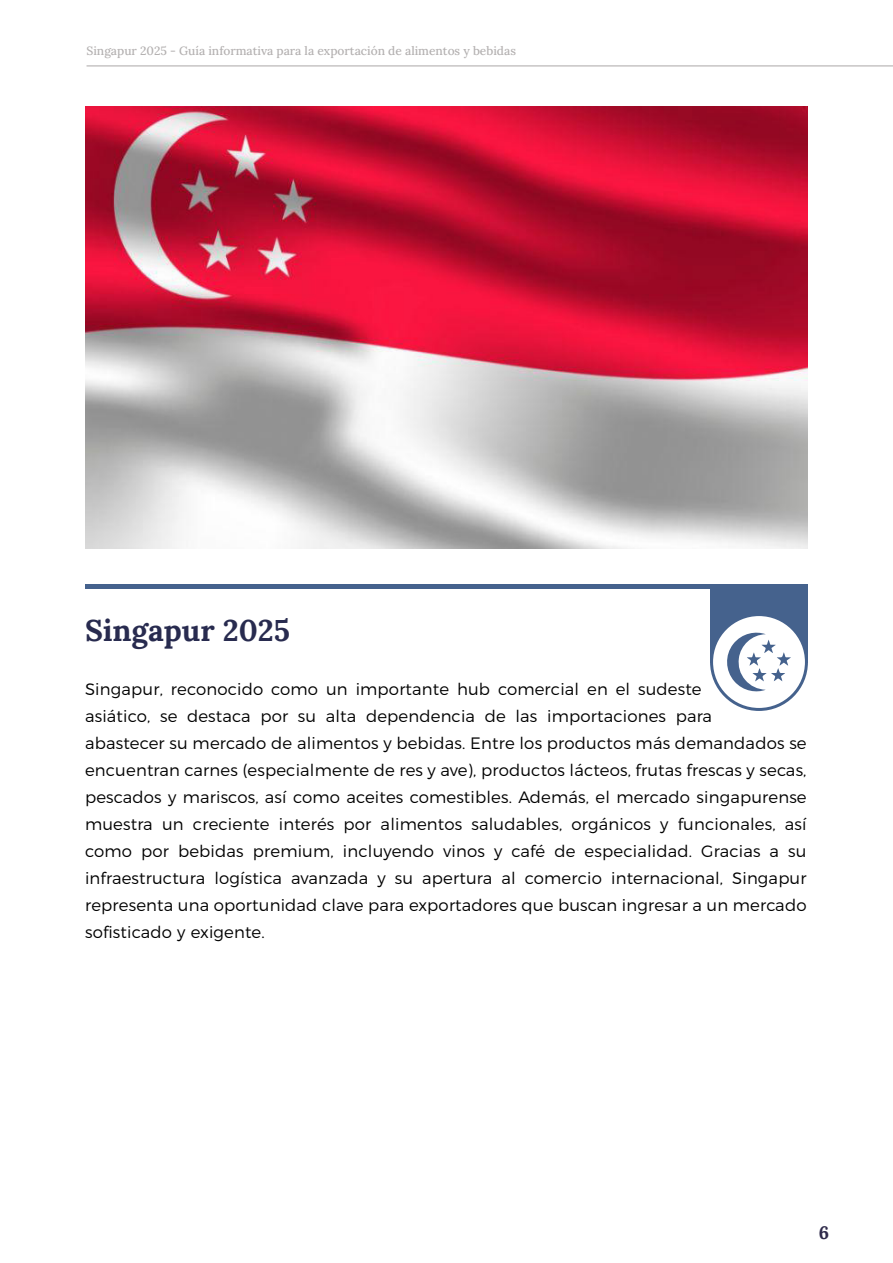
<style>
.page{position:relative;width:893px;height:1263px;background:#fff}
.page>*{position:absolute;margin:0;border:0;box-sizing:border-box;transform-origin:0 0}
.t1{font:700 30px "Lora";color:#282b4f}
.t2{font:700 18px "Lora";color:#2f2b4b}
.t3{font:300 16.5px/27px "Montserrat";letter-spacing:.01em;color:#000}
.t4{font:500 12px "Lora";color:#b4b1b1}
</style>
<div class="page">
<hr style="left:87px;top:65px;width:805px;height:1px;background:#b4b1b1">
<img style="left:85px;top:106px;width:723px;height:443px">
<hr style="left:85px;top:584px;width:723px;height:4px;background:#45628d">
<div style="left:710px;top:584px;width:98px;height:78px;background:#45628d"></div>
<div style="left:711px;top:614px;width:95px;height:95px;background:#fff;border-radius:50%"></div>
<div style="left:710px;top:613px;width:98px;height:98px;border:3px solid #45628d;border-radius:50%"></div>
<svg style="left:727px;top:632px;width:64px;height:60px"></svg>
<p class="t4" style="left:87px;top:43px;width:431px">Singapur 2025 - Guía informativa para la exportación de alimentos y bebidas</p>
<h1 class="t1" style="left:85px;top:611px;width:206px">Singapur 2025</h1>
<p class="t3" style="left:85px;top:674px;width:723px">Singapur, reconocido como un importante hub comercial en el sudeste<br>asiático, se destaca por su alta dependencia de las importaciones para<br>abastecer su mercado de alimentos y bebidas. Entre los productos más demandados se encuentran carnes (especialmente de res y ave), productos lácteos, frutas frescas y secas, pescados y mariscos, así como aceites comestibles. Además, el mercado singapurense muestra un creciente interés por alimentos saludables, orgánicos y funcionales, así como por bebidas premium, incluyendo vinos y café de especialidad. Gracias a su infraestructura logística avanzada y su apertura al comercio internacional, Singapur representa una oportunidad clave para exportadores que buscan ingresar a un mercado sofisticado y exigente.</p>
<p class="t2" style="left:819px;top:1220px;width:12px">6</p>
</div>
